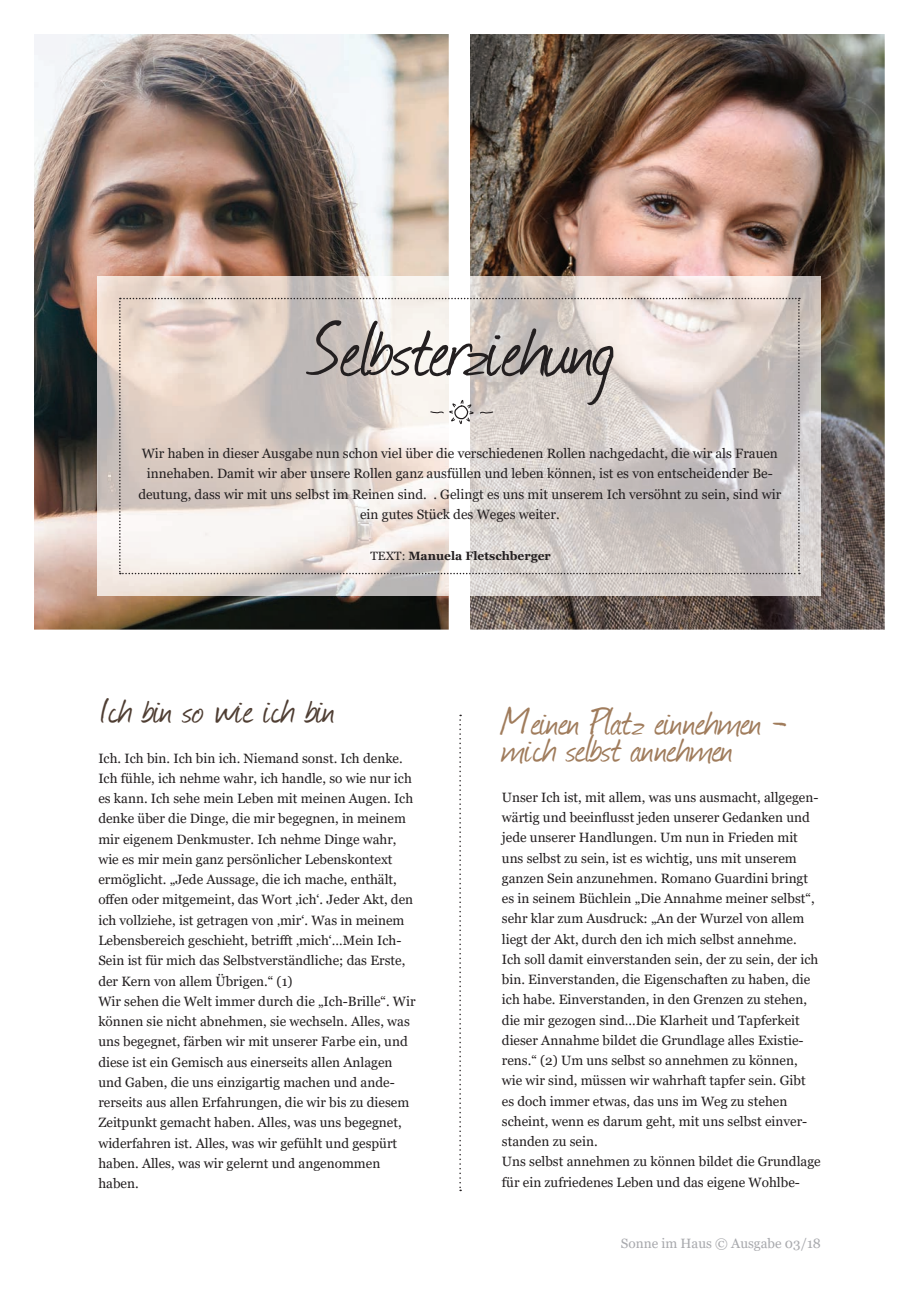
<style>
.page{position:relative;width:906px;height:1289px;background:#fff}
.page>*{position:absolute;margin:0;border:0;box-sizing:border-box;transform-origin:0 0}
.t1{font:90px "Journal";letter-spacing:-.02em;color:#231f20}
.t2{font:45px "Journal";letter-spacing:-.01em;color:#a07c5c}
.t3{font:45px "Journal";color:#4f3e33}
.t4{font:13.5px/20.2px "Georgia";color:#231f20}
.t5{font:13.5px "Georgia";color:#a8a9ad}
.t6{font:700 12px "Georgia";color:#231f20}
.s1{font-weight:400}
</style>
<div class="page">
<img style="left:470px;top:34px;width:414px;height:595px">
<img style="left:34px;top:34px;width:415px;height:595px">
<svg style="left:459px;top:714px;width:2px;height:477px"></svg>
<img style="left:470px;top:276px;width:351px;height:319px">
<img style="left:98px;top:276px;width:351px;height:319px">
<svg style="left:119px;top:298px;width:681px;height:276px;background:#dcd3ce"></svg>
<h1 class="t1" style="left:310px;top:288px;width:306px">Selbsterziehung</h1>
<p class="t4" style="left:138px;top:443px;width:644px;text-align:center">Wir haben in dieser Ausgabe nun schon viel über die verschiedenen Rollen nachgedacht, die wir als Frauen innehaben. Damit wir aber unsere Rollen ganz ausfüllen und leben können, ist es von entscheidender Be&shy;deutung, dass wir mit uns selbst im Reinen sind. . Gelingt es uns mit unserem Ich versöhnt zu sein, sind wir ein gutes Stück des Weges weiter.</p>
<p class="t6" style="left:370px;top:548px;width:182px"><span class="s1">TEXT:</span> Manuela Fletschberger</p>
<h2 class="t3" style="left:98px;top:679px;width:238px">Ich bin so wie ich bin</h2>
<p class="t4" style="left:98px;top:748px;width:319px">Ich. Ich bin. Ich bin ich. Niemand sonst. Ich denke.<br>Ich fühle, ich nehme wahr, ich handle, so wie nur ich es kann. Ich sehe mein Leben mit meinen Augen. Ich denke über die Dinge, die mir begegnen, in meinem mir eigenem Denkmuster. Ich nehme Dinge wahr, wie es mir mein ganz persönlicher Lebenskontext ermöglicht. „Jede Aussage, die ich mache, enthält, offen oder mitgemeint, das Wort ‚ich‘. Jeder Akt, den ich vollziehe, ist getragen von ‚mir‘. Was in meinem Lebensbereich geschieht, betrifft ‚mich‘…Mein Ich-Sein ist für mich das Selbstverständliche; das Erste, der Kern von allem Übrigen.“ (1)<br>Wir sehen die Welt immer durch die „Ich-Brille“. Wir können sie nicht abnehmen, sie wechseln. Alles, was uns begegnet, färben wir mit unserer Farbe ein, und diese ist ein Gemisch aus einerseits allen Anlagen und Gaben, die uns einzigartig machen und ande&shy;rerseits aus allen Erfahrungen, die wir bis zu diesem Zeitpunkt gemacht haben. Alles, was uns begegnet, widerfahren ist. Alles, was wir gefühlt und gespürt haben. Alles, was wir gelernt und angenommen haben.</p>
<h2 class="t2" style="left:502px;top:691px;width:287px">Meinen Platz einnehmen -</h2>
<h2 class="t2" style="left:502px;top:718px;width:233px">mich selbst annehmen</h2>
<p class="t4" style="left:502px;top:787px;width:320px">Unser Ich ist, mit allem, was uns ausmacht, allgegen&shy;wärtig und beeinflusst jeden unserer Gedanken und jede unserer Handlungen. Um nun in Frieden mit uns selbst zu sein, ist es wichtig, uns mit unserem ganzen Sein anzunehmen. Romano Guardini bringt es in seinem Büchlein „Die Annahme meiner selbst“, sehr klar zum Ausdruck: „An der Wurzel von allem liegt der Akt, durch den ich mich selbst annehme.<br>Ich soll damit einverstanden sein, der zu sein, der ich bin. Einverstanden, die Eigenschaften zu haben, die ich habe. Einverstanden, in den Grenzen zu stehen, die mir gezogen sind…Die Klarheit und Tapferkeit dieser Annahme bildet die Grundlage alles Existie&shy;rens.“ (2) Um uns selbst so annehmen zu können, wie wir sind, müssen wir wahrhaft tapfer sein. Gibt es doch immer etwas, das uns im Weg zu stehen scheint, wenn es darum geht, mit uns selbst einver&shy;standen zu sein.<br>Uns selbst annehmen zu können bildet die Grundlage für ein zufriedenes Leben und das eigene Wohlbe-</p>
<p class="t5" style="left:621px;top:1234px;width:201px">Sonne im Haus © Ausgabe 03/18</p>
</div>
